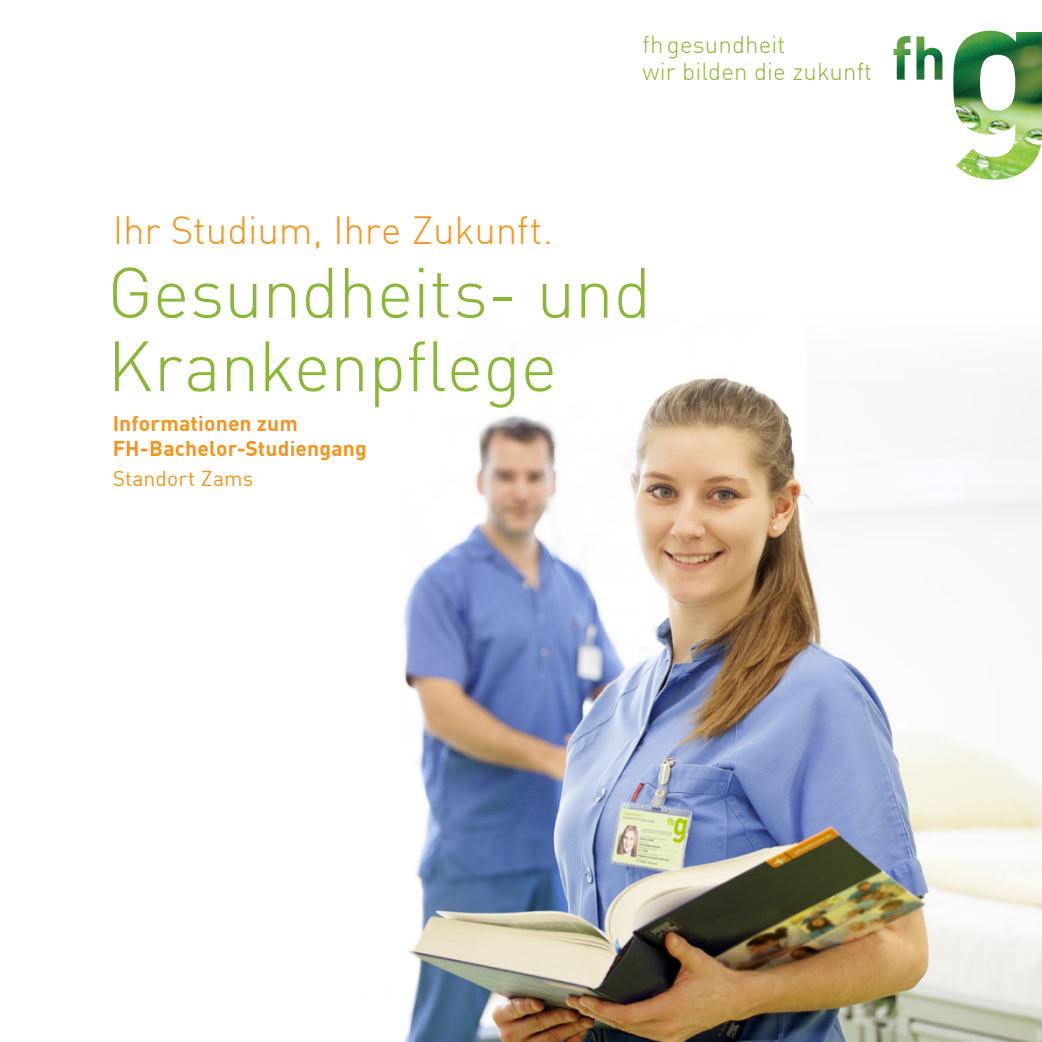
<style>
.page{position:relative;width:1042px;height:1042px;background:#fff}
.page>*{position:absolute;margin:0;border:0;box-sizing:border-box;transform-origin:0 0}
.h0{font:300 70px/73.5px "DINOT";letter-spacing:-.005em;color:#8ab836}
.t1{font:300 38.5px "DINOT";letter-spacing:-.005em;color:#f7931d}
.t2{font:300 23.97px/26.8px "DINOT";letter-spacing:.01em;color:#8ab836}
.t3{font:700 21px/25.2px "DINOT";letter-spacing:.01em;color:#f7931d}
.t4{font:21px "DINOT";letter-spacing:.005em;color:#f7931d}
</style>
<div class="page">
<img style="left:403px;top:368px;width:639px;height:674px">
<img style="left:893px;top:36px;width:49px;height:44px">
<img style="left:953px;top:31px;width:89px;height:149px">
<p class="t2" style="left:642px;top:29px;width:231px">fh gesundheit<br>wir bilden die zukunft</p>
<p class="t1" style="left:113px;top:201px;width:442px">Ihr Studium, Ihre Zukunft.</p>
<p class="h0" style="left:107px;top:250px;width:545px">Gesundheits- und<br>Krankenpflege</p>
<p class="t3" style="left:113px;top:409px;width:255px">Informationen zum<br>FH-Bachelor-Studiengang</p>
<p class="t4" style="left:113px;top:463px;width:142px">Standort Zams</p>
</div>
